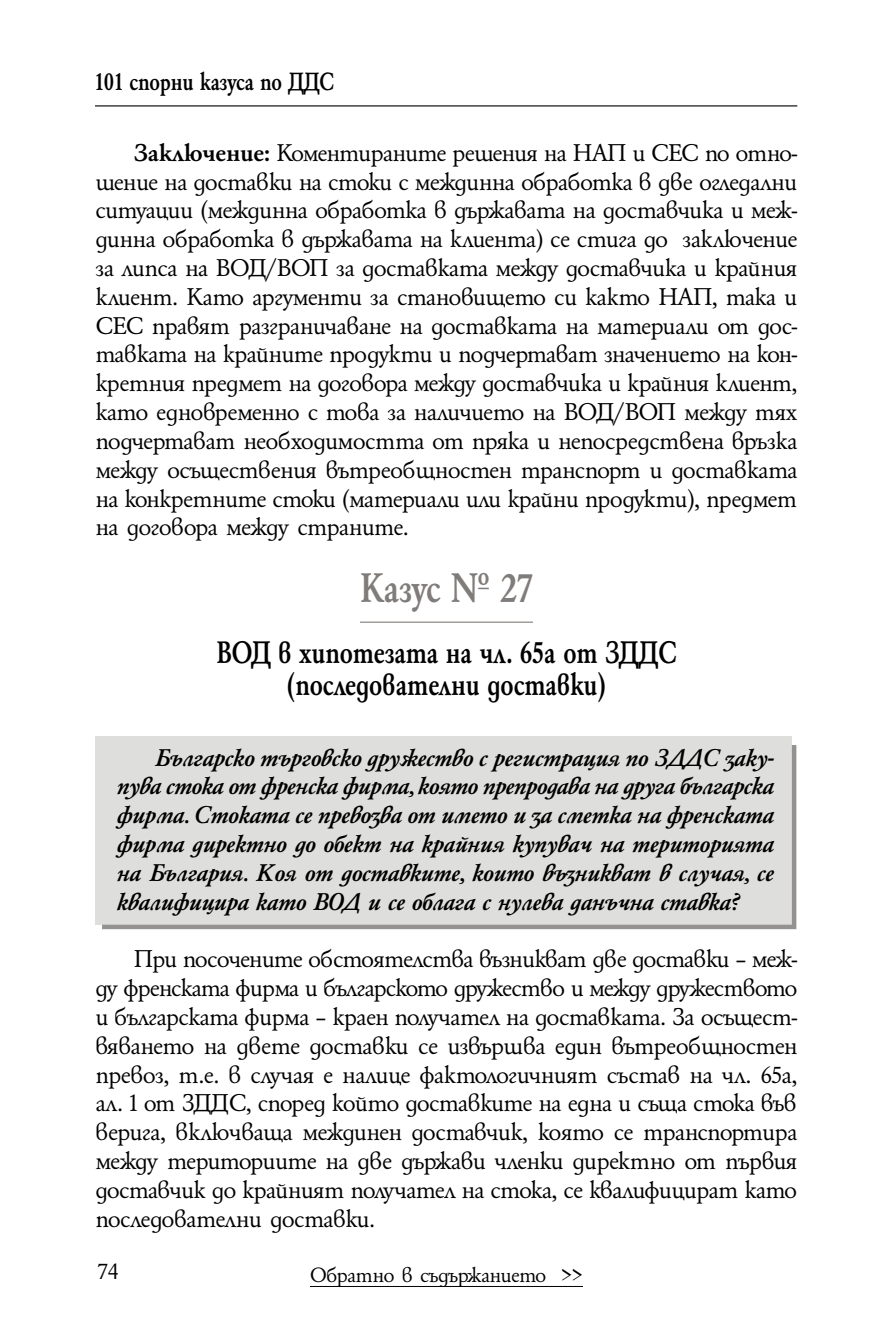
<style>
.page{position:relative;width:893px;height:1340px;background:#fff}
.page>*{position:absolute;margin:0;border:0;box-sizing:border-box;transform-origin:0 0}
.t1{font:700 45px "Garamond HS Bg";color:#807c7a;scale:.8 1}
.t2{font:700 33.75px/31.9px "Garamond HS Bg";color:#000;text-align:center;scale:.8 1}
.t3{font:700 27px "Garamond HS Bg";color:#000;scale:.8 1}
.t4{font:26.32px/28.8px "Garamond HS Bg";letter-spacing:-.015em;color:#000;text-align:justify}
.t5{font:italic 700 26.32px/28.8px "Garamond HS Bg";color:#000;text-align:justify}
.t6{font:24.75px "Garamond HS Bg";color:#000}
.t7{font:22.5px "Garamond HS Bg";letter-spacing:-.005em;color:#000}
.s1{font-weight:700}
</style>
<div class="page">
<hr style="left:310px;top:1286px;width:273px;height:1px;background:#000">
<hr style="left:95px;top:105px;width:702px;height:1px;background:#000">
<hr style="left:360px;top:621px;width:173px;height:1px;background:#807c7a">
<div style="left:96px;top:736px;width:696px;height:188px;background:#dededd"></div>
<svg style="left:98px;top:745px;width:699px;height:185px"></svg>
<p class="t3" style="left:94px;top:66px;width:301px">101 спорни казуса по ДДС</p>
<p class="t4" style="left:96px;top:138px;width:703px;text-indent:38px"><span class="s1">Заключение:</span> Коментираните решения на НАП и СЕС по отно&shy;шение на доставки на стоки с междинна обработка в две огледални ситуации (междинна обработка в държавата на доставчика и меж&shy;динна обработка в държавата на клиента) се стига до заключение за липса на ВОД/ВОП за доставката между доставчика и крайния клиент. Като аргументи за становището си както НАП, така и СЕС правят разграничаване на доставката на материали от дос&shy;тавката на крайните продукти и подчертават значението на кон&shy;кретния предмет на договора между доставчика и крайния клиент, като едновременно с това за наличието на ВОД/ВОП между тях подчертават необходимостта от пряка и непосредствена връзка между осъществения вътреобщностен транспорт и доставката на конкретните стоки (материали или крайни продукти), предмет на договора между страните.</p>
<h1 class="t1" style="left:360px;top:563px;width:218px">Казус № 27</h1>
<p class="t2" style="left:217px;top:636px;width:576px">ВОД в хипотезата на чл. 65а от ЗДДС (последователни доставки)</p>
<p class="t5" style="left:118px;top:742px;width:659px;text-indent:38px">Българско търговско дружество с регистрация по ЗДДС заку&shy;пува стока от френска фирма, която препродава на друга българска фирма. Стоката се превозва от името и за сметка на френската фирма директно до обект на крайния купувач на територията на България. Коя от доставките, които възникват в случая, се квалифицира като ВОД и се облага с нулева данъчна ставка?</p>
<p class="t4" style="left:96px;top:944px;width:703px;text-indent:38px">При посочените обстоятелства възникват две доставки – меж&shy;ду френската фирма и българското дружество и между дружеството и българската фирма – краен получател на доставката. За осъщест&shy;вяването на двете доставки се извършва един вътреобщностен превоз, т.е. в случая е налице фактологичният състав на чл. 65а, ал. 1 от ЗДДС, според който доставките на една и съща стока във верига, включваща междинен доставчик, която се транспортира между териториите на две държави членки директно от първия доставчик до крайният получател на стока, се квалифицират като последователни доставки.</p>
<p class="t6" style="left:98px;top:1258px;width:22px">74</p>
<p class="t7" style="left:310px;top:1262px;width:274px">Обратно в съдържанието &gt;&gt;</p>
</div>
